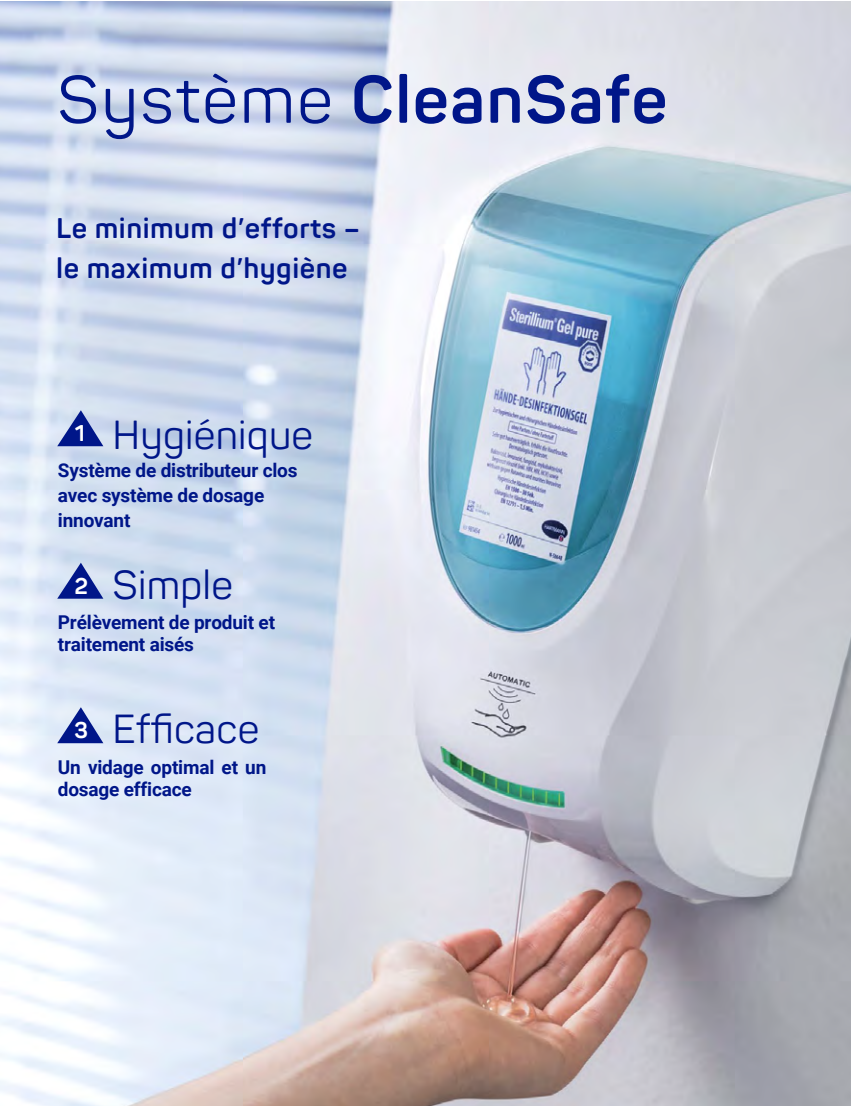
<style>
.page{position:relative;width:851px;height:1106px;background:#fff}
.page>*{position:absolute;margin:0;border:0;box-sizing:border-box;transform-origin:0 0}
.t1{font:700 66px "Panton";letter-spacing:.015em;color:#001689}
.t2{font:40px "Panton";letter-spacing:-.01em;color:#001689}
.t3{font:700 28px/39.8px "Panton";letter-spacing:.015em;color:#001689}
.t4{font:700 22.4px "Panton";color:#fff}
.t5{font:700 19px/24.8px "Roboto";letter-spacing:-.01em;color:#001689}
.s1{font-weight:400}
</style>
<div class="page">
<img style="left:0;top:1px;width:850px;height:1105px">
<svg style="left:57px;top:410px;width:46px;height:36px;background:#6a7bbd"></svg>
<svg style="left:57px;top:562px;width:46px;height:36px;background:#6e7fbf"></svg>
<svg style="left:57px;top:707px;width:46px;height:36px;background:#7181c1"></svg>
<h1 class="t1" style="left:57px;top:74px;width:612px"><span class="s1">Système</span> CleanSafe</h1>
<h3 class="t3" style="left:56px;top:208px;width:305px">Le minimum d’efforts – le maximum d’hygiène</h3>
<p class="t4" style="left:75px;top:425px;width:12px">1</p>
<h2 class="t2" style="left:112px;top:419px;width:203px">Hygiénique</h2>
<p class="t5" style="left:58px;top:457px;width:241px">Système de distributeur clos avec système de dosage innovant</p>
<p class="t4" style="left:74px;top:577px;width:15px">2</p>
<h2 class="t2" style="left:112px;top:560px;width:123px">Simple</h2>
<p class="t5" style="left:58px;top:610px;width:219px;line-height:22px">Prélèvement de produit et traitement aisés</p>
<p class="t4" style="left:74px;top:721px;width:16px">3</p>
<h2 class="t2" style="left:112px;top:713px;width:149px">Efficace</h2>
<p class="t5" style="left:58px;top:756px;width:210px;line-height:22px">Un vidage optimal et un dosage efficace</p>
</div>
